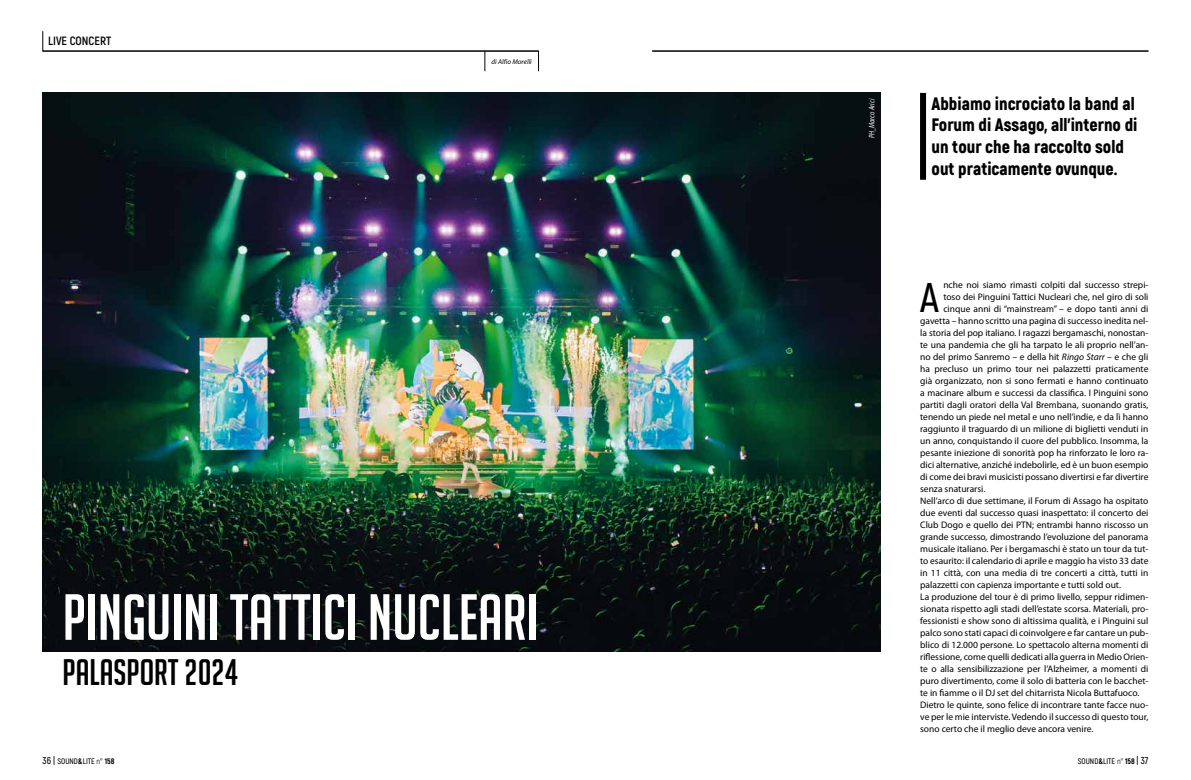
<style>
.page{position:relative;width:1191px;height:780px;background:#fff}
.page>*{position:absolute;margin:0;border:0;box-sizing:border-box;transform-origin:0 0}
.t1{font:63.5px "Big Noodle Titling";color:#fff}
.t2{font:600 41.5px "Akrobat";color:#000}
.t3{font:36px "Big Noodle Titling";color:#000}
.t4{font:900 18px/21.6px "Akrobat";color:#000}
.t5{font:700 12px "Akrobat";color:#000}
.t6{font:9.5px "Myriad Pro";color:#000}
.t7{font:600 8px "Akrobat";color:#000}
.t8{font:italic 8px "Myriad Pro";letter-spacing:-.01em;color:#fff;scale:.8 1}
.t9{font:italic 7px "Myriad Pro";letter-spacing:.005em;color:#000}
.s1{font-style:italic}
.s2{font-size:10px}
.s3{font-weight:800}
.s4{font-weight:400}
</style>
<div class="page">
<hr style="left:43px;top:51px;width:496px;height:1px;background:#000">
<hr style="left:652px;top:51px;width:496px;height:1px;background:#000">
<svg style="left:43px;top:31px;width:1px;height:20px"></svg>
<svg style="left:538px;top:52px;width:1px;height:19px"></svg>
<img style="left:43px;top:93px;width:838px;height:558px">
<div style="left:920px;top:93px;width:6px;height:87px;background:#000"></div>
<svg style="left:484px;top:51px;width:1px;height:20px"></svg>
<p class="t5" style="left:48px;top:33px;width:65px">LIVE CONCERT</p>
<p class="t9" style="left:491px;top:57px;width:42px">di Alfio Morelli</p>
<h1 class="t1" style="left:63px;top:583px;width:477px">PINGUINI TATTICI NUCLEARI</h1>
<h3 class="t3" style="left:63px;top:653px;width:177px">PALASPORT 2024</h3>
<p class="t8" style="left:867px;top:138px;width:51px;rotate:-90deg">PH_Marco Arici</p>
<h3 class="t4" style="left:931px;top:93px;width:207px">Abbiamo incrociato la band al<br>Forum di Assago, all’interno di un tour che ha raccolto sold out praticamente ovunque.</h3>
<h2 class="t2" style="left:919px;top:272px;width:21px">A</h2>
<p class="t6" style="left:943px;top:279px;width:207px">nche noi siamo rimasti colpiti dal successo strepi-</p>
<p class="t6" style="left:943px;top:291px;width:207px">toso dei Pinguini Tattici Nucleari che, nel giro di soli</p>
<p class="t6" style="left:943px;top:303px;width:207px">cinque anni di “mainstream” – e dopo tanti anni di</p>
<p class="t6" style="left:920px;top:315px;width:230px">gavetta – hanno scritto una pagina di successo inedita nel-</p>
<p class="t6" style="left:920px;top:327px;width:230px">la storia del pop italiano. I ragazzi bergamaschi, nonostan-</p>
<p class="t6" style="left:920px;top:339px;width:230px">te una pandemia che gli ha tarpato le ali proprio nell’an-</p>
<p class="t6" style="left:920px;top:351px;width:230px">no del primo Sanremo – e della hit <span class="s1">Ringo Starr</span> – e che gli</p>
<p class="t6" style="left:920px;top:363px;width:230px">ha precluso un primo tour nei palazzetti praticamente</p>
<p class="t6" style="left:920px;top:375px;width:230px">già organizzato, non si sono fermati e hanno continuato</p>
<p class="t6" style="left:920px;top:387px;width:230px">a macinare album e successi da classifica. I Pinguini sono</p>
<p class="t6" style="left:920px;top:399px;width:230px">partiti dagli oratori della Val Brembana, suonando gratis,</p>
<p class="t6" style="left:920px;top:411px;width:230px">tenendo un piede nel metal e uno nell’indie, e da lì hanno</p>
<p class="t6" style="left:920px;top:423px;width:230px">raggiunto il traguardo di un milione di biglietti venduti in</p>
<p class="t6" style="left:920px;top:435px;width:230px">un anno, conquistando il cuore del pubblico. Insomma, la</p>
<p class="t6" style="left:920px;top:447px;width:230px">pesante iniezione di sonorità pop ha rinforzato le loro ra-</p>
<p class="t6" style="left:920px;top:459px;width:230px">dici alternative, anziché indebolirle, ed è un buon esempio</p>
<p class="t6" style="left:920px;top:471px;width:230px">di come dei bravi musicisti possano divertirsi e far divertire</p>
<p class="t6" style="left:920px;top:483px;width:67px">senza snaturarsi.</p>
<p class="t6" style="left:920px;top:495px;width:230px">Nell’arco di due settimane, il Forum di Assago ha ospitato</p>
<p class="t6" style="left:920px;top:507px;width:230px">due eventi dal successo quasi inaspettato: il concerto dei</p>
<p class="t6" style="left:920px;top:519px;width:230px">Club Dogo e quello dei PTN; entrambi hanno riscosso un</p>
<p class="t6" style="left:920px;top:531px;width:230px">grande successo, dimostrando l’evoluzione del panorama</p>
<p class="t6" style="left:920px;top:543px;width:230px">musicale italiano. Per i bergamaschi è stato un tour da tut-</p>
<p class="t6" style="left:920px;top:555px;width:230px">to esaurito: il calendario di aprile e maggio ha visto 33 date</p>
<p class="t6" style="left:920px;top:567px;width:230px">in 11 città, con una media di tre concerti a città, tutti in</p>
<p class="t6" style="left:920px;top:579px;width:202px">palazzetti con capienza importante e tutti sold out.</p>
<p class="t6" style="left:920px;top:591px;width:230px">La produzione del tour è di primo livello, seppur ridimen-</p>
<p class="t6" style="left:920px;top:603px;width:230px">sionata rispetto agli stadi dell’estate scorsa. Materiali, pro-</p>
<p class="t6" style="left:920px;top:615px;width:230px">fessionisti e show sono di altissima qualità, e i Pinguini sul</p>
<p class="t6" style="left:920px;top:627px;width:230px">palco sono stati capaci di coinvolgere e far cantare un pub-</p>
<p class="t6" style="left:920px;top:639px;width:230px">blico di 12.000 persone. Lo spettacolo alterna momenti di</p>
<p class="t6" style="left:920px;top:651px;width:230px">riflessione, come quelli dedicati alla guerra in Medio Orien-</p>
<p class="t6" style="left:920px;top:663px;width:230px">te o alla sensibilizzazione per l’Alzheimer, a momenti di</p>
<p class="t6" style="left:920px;top:675px;width:230px">puro divertimento, come il solo di batteria con le bacchet-</p>
<p class="t6" style="left:920px;top:687px;width:221px">te in fiamme o il DJ set del chitarrista Nicola Buttafuoco.</p>
<p class="t6" style="left:920px;top:699px;width:230px">Dietro le quinte, sono felice di incontrare tante facce nuo-</p>
<p class="t6" style="left:920px;top:711px;width:230px">ve per le mie interviste. Vedendo il successo di questo tour,</p>
<p class="t6" style="left:920px;top:723px;width:175px">sono certo che il meglio deve ancora venire.</p>
<p class="t7" style="left:43px;top:756px;width:73px"><span class="s2">36 |</span> SOUND<span class="s3">&amp;</span>LITE <span class="s4">n°</span> <span class="s3">158</span></p>
<p class="t7" style="left:1078px;top:756px;width:72px">SOUND<span class="s3">&amp;</span>LITE <span class="s4">n°</span> <span class="s3">158</span> <span class="s2">| 37</span></p>
</div>
